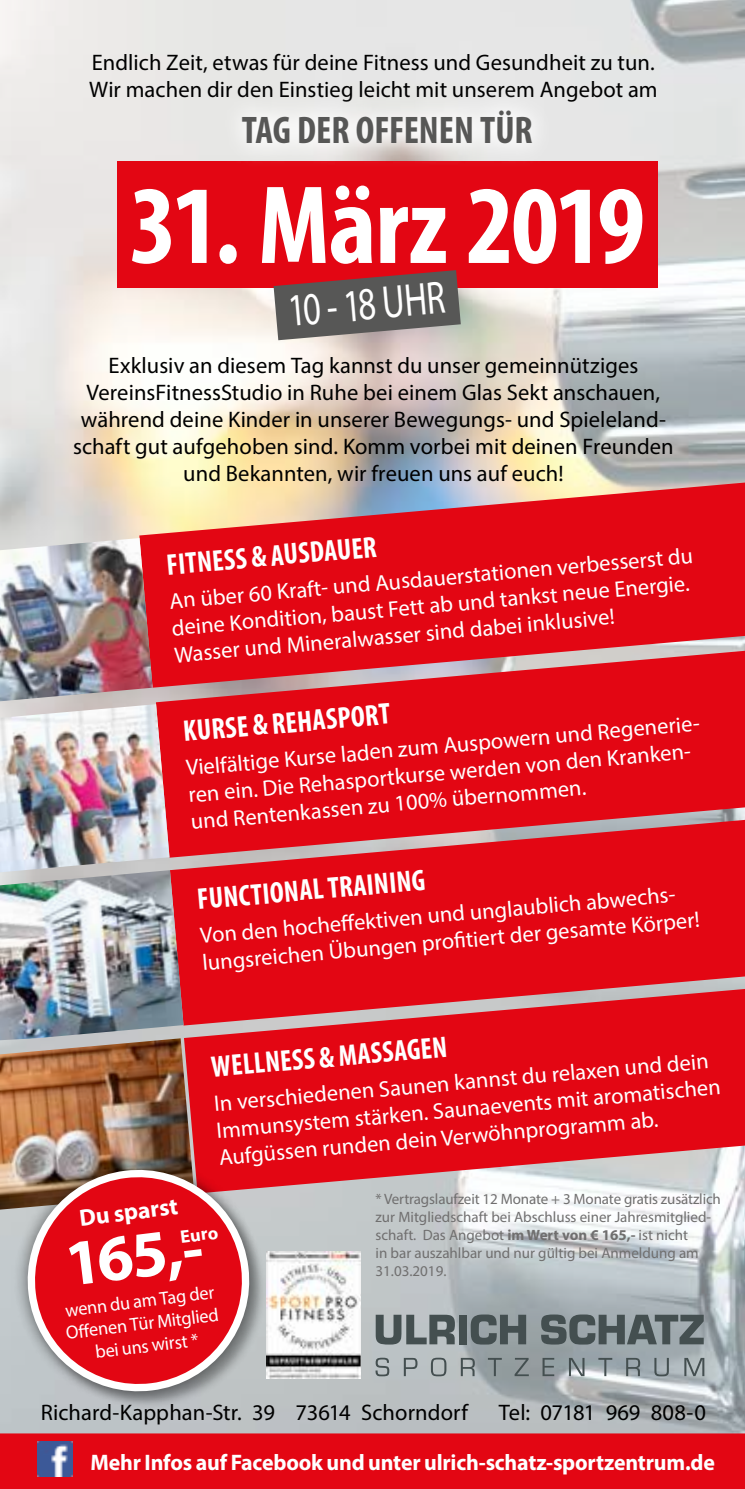
<style>
.page{position:relative;width:745px;height:1489px;background:#fff}
.page>*{position:absolute;margin:0;border:0;box-sizing:border-box;transform-origin:0 0}
.t1{font:700 condensed 112.5px "Myriad Pro";letter-spacing:-.025em;color:#fff}
.t2{font:700 65.5px "Myriad Pro";color:#fff}
.t3{font:46.25px "Myriad Pro";color:#fff;scale:.75 1}
.t4{font:700 condensed 38.5px "Myriad Pro";color:#575756}
.t5{font:700 condensed 30px "Myriad Pro";color:#fff;scale:.96 1}
.t6{font:700 23.5px "Myriad Pro";color:#fff}
.t7{font:22.5px/27px "Myriad Pro";color:#fff}
.t8{font:22.5px/27px "Myriad Pro";letter-spacing:.005em;color:#000}
.t9{font:700 22.5px "Myriad Pro";letter-spacing:-.01em;color:#fff}
.t10{font:22.5px "Myriad Pro";letter-spacing:-.015em;color:#000}
.t11{font:18.75px/22.5px "Myriad Pro";color:#fff;text-align:center}
.t12{font:700 18.25px "Myriad Pro";color:#fff}
.t13{font:15px/18px "Myriad Pro";color:#706f6f}
.s1{font-weight:700}
</style>
<div class="page">
<img style="left:0;top:0;width:744px;height:1433px">
<svg style="left:375px;top:1314px;width:79px;height:30px;background:#767f81"></svg>
<div style="left:458px;top:1314px;width:8px;height:30px;background:#444f50"></div>
<svg style="left:470px;top:1314px;width:56px;height:30px;background:#657072"></svg>
<svg style="left:540px;top:1314px;width:163px;height:30px;background:#697476"></svg>
<svg style="left:375px;top:1357px;width:14px;height:19px"></svg>
<svg style="left:403px;top:1357px;width:14px;height:18px"></svg>
<svg style="left:430px;top:1357px;width:16px;height:19px"></svg>
<svg style="left:460px;top:1357px;width:14px;height:18px"></svg>
<svg style="left:487px;top:1357px;width:14px;height:18px"></svg>
<svg style="left:514px;top:1357px;width:14px;height:18px"></svg>
<svg style="left:542px;top:1357px;width:12px;height:18px"></svg>
<svg style="left:568px;top:1357px;width:16px;height:18px"></svg>
<svg style="left:598px;top:1357px;width:14px;height:18px"></svg>
<svg style="left:625px;top:1357px;width:14px;height:18px"></svg>
<svg style="left:654px;top:1357px;width:14px;height:19px"></svg>
<svg style="left:684px;top:1357px;width:20px;height:18px"></svg>
<div style="left:0;top:1433px;width:744px;height:55px;background:#e30613"></div>
<img style="left:37px;top:1440px;width:35px;height:36px">
<div style="left:117px;top:161px;width:540px;height:127px;background:#e30613"></div>
<svg style="left:219px;top:88px;width:335px;height:73px;fill:#ebebea"></svg>
<svg style="left:273px;top:270px;width:187px;height:70px;background:#765b5b"></svg>
<svg style="left:139px;top:482px;width:605px;height:205px;background:#e12a31"></svg>
<img style="left:0;top:538px;width:152px;height:163px">
<svg style="left:156px;top:650px;width:588px;height:207px;background:#e01521"></svg>
<img style="left:0;top:704px;width:169px;height:166px">
<svg style="left:170px;top:819px;width:574px;height:206px;background:#e0131f"></svg>
<img style="left:0;top:870px;width:183px;height:168px">
<svg style="left:184px;top:988px;width:560px;height:205px;background:#df2934"></svg>
<img style="left:0;top:1038px;width:194px;height:102px">
<svg style="left:0;top:1140px;width:278px;height:280px;background:#b89d9b"></svg>
<svg style="left:25px;top:1167px;width:227px;height:227px;background:#d43e46"></svg>
<img style="left:266px;top:1251px;width:94px;height:127px">
<p class="t8" style="left:89px;top:49px;width:570px">Endlich Zeit, etwas für deine Fitness und Gesundheit zu tun.<br>Wir machen dir den Einstieg leicht mit unserem Angebot am</p>
<h3 class="t4" style="left:241px;top:109px;width:292px">TAG DER OFFENEN TÜR</h3>
<h1 class="t1" style="left:129px;top:163px;width:517px">31. März 2019</h1>
<h3 class="t3" style="left:285px;top:282px;width:211px;rotate:-5deg">10 - 18 UHR</h3>
<p class="t8" style="left:73px;top:352px;width:602px;text-align:center">Exklusiv an diesem Tag kannst du unser gemeinnütziges VereinsFitnessStudio in Ruhe bei einem Glas Sekt anschauen, während deine Kinder in unserer Bewegungs- und Spieleland&shy;schaft gut aufgehoben sind. Komm vorbei mit deinen Freunden und Bekannten, wir freuen uns auf euch!</p>
<h3 class="t5" style="left:165px;top:548px;width:221px;rotate:-5deg">FITNESS &amp; AUSDAUER</h3>
<p class="t7" style="left:168px;top:587px;width:526px;rotate:-5deg">An über 60 Kraft- und Ausdauerstationen verbesserst du deine Kondition, baust Fett ab und tankst neue Energie.<br>Wasser und Mineralwasser sind dabei inklusive!</p>
<h3 class="t5" style="left:182px;top:715px;width:217px;rotate:-5deg">KURSE &amp; REHASPORT</h3>
<p class="t7" style="left:185px;top:754px;width:521px;rotate:-5deg">Vielfältige Kurse laden zum Auspowern und Regenerie&shy;ren ein. Die Rehasportkurse werden von den Kranken&shy;und Rentenkassen zu 100% übernommen.</p>
<h3 class="t5" style="left:196px;top:882px;width:239px;rotate:-5deg">FUNCTIONAL TRAINING</h3>
<p class="t7" style="left:199px;top:922px;width:500px;rotate:-5deg">Von den hocheff ektiven und unglaublich abwechs&shy;lungsreichen Übungen profi tiert der gesamte Körper!</p>
<h3 class="t5" style="left:210px;top:1050px;width:248px;rotate:-5deg">WELLNESS &amp; MASSAGEN</h3>
<p class="t7" style="left:213px;top:1089px;width:507px;rotate:-5deg">In verschiedenen Saunen kannst du relaxen und dein<br>Immunsystem stärken. Saunaevents mit aromatischen<br>Aufgüssen runden dein Verwöhnprogramm ab.</p>
<p class="t6" style="left:78px;top:1202px;width:101px;rotate:-7deg">Du sparst</p>
<h2 class="t2" style="left:60px;top:1221px;width:140px;rotate:-7deg">165,-</h2>
<p class="t11" style="left:62px;top:1298px;width:155px;rotate:-7deg">wenn du am Tag der<br>Off enen Tür Mitglied bei uns wirst *</p>
<p class="t12" style="left:179px;top:1224px;width:40px;rotate:-7deg">Euro</p>
<p class="t13" style="left:375px;top:1189px;width:346px">* Vertragslaufzeit 12 Monate + 3 Monate gratis zusätzlich zur Mitgliedschaft bei Abschluss einer Jahresmitglied&shy;schaft. Das Angebot <span class="s1">im Wert von € 165,-</span> ist nicht<br>in bar auszahlbar und nur gültig bei Anmeldung am 31.03.2019.</p>
<p class="t8" style="left:41px;top:1397px;width:428px">Richard-Kapphan-Str. 39 73614 Schorndorf</p>
<p class="t10" style="left:498px;top:1397px;width:208px">Tel: 07181 969 808-0</p>
<p class="t9" style="left:90px;top:1447px;width:625px">Mehr Infos auf Facebook und unter ulrich-schatz-sportzentrum.de</p>
</div>
